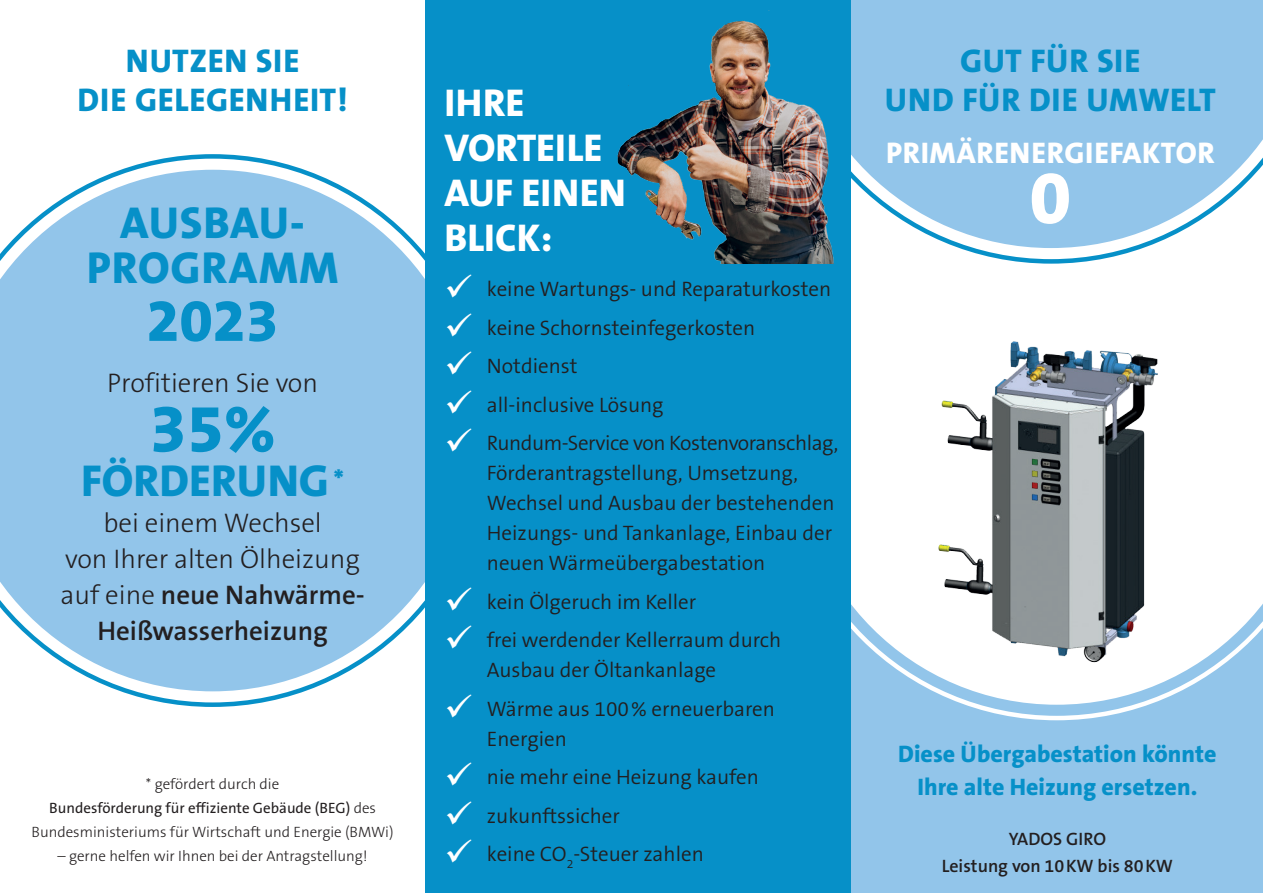
<style>
.page{position:relative;width:1263px;height:893px;background:#fff}
.page>*{position:absolute;margin:0;border:0;box-sizing:border-box;transform-origin:0 0}
.t1{font:800 75px "The Sans B8";color:#fff}
.t2{font:800 67.5px "The Sans B8";color:#0690c8}
.t3{font:800 60px "The Sans B8";color:#0690c8}
.t4{font:800 45px "The Sans B8";letter-spacing:.01em;color:#0690c8}
.t5{font:800 39px/45px "The Sans B8";color:#fff}
.t6{font:800 33px/39px "The Sans B8";letter-spacing:.02em;color:#0690c8;text-align:center}
.t7{font:800 30px "The Sans B8";letter-spacing:.02em;color:#fff}
.t8{font:300 27px/36px "The Sans B3";color:#231f20;text-align:center}
.t9{font:600 27px/36px "The Sans B6";color:#231f20;text-align:center}
.t10{font:800 24px/33px "The Sans B8";color:#0690c8;text-align:center}
.t11{font:300 21px/30px "The Sans B4";color:#231f20}
.t12{font:600 18px/27px "The Sans B6";color:#231f20;text-align:center}
.t13{font:300 15px "The Sans B3";color:#231f20}
.t14{font:15px "The Sans B5 Plain";color:#231f20}
.s1{color:#fff}
.s2{font-family:"The Sans B3";font-weight:300}
</style>
<div class="page">
<div style="left:850px;top:467px;width:413px;height:426px;background:#92c5ea"></div>
<svg style="left:850px;top:264px;width:413px;height:456px"></svg>
<svg style="left:120px;top:154px;width:185px;height:553px"></svg>
<svg style="left:0;top:170px;width:425px;height:521px;background:#9ccaeb"></svg>
<svg style="left:850px;top:248px;width:293px;height:16px"></svg>
<svg style="left:850px;top:0;width:413px;height:248px;background:#9bcaeb"></svg>
<img style="left:926px;top:327px;width:261px;height:349px">
<div style="left:425px;top:0;width:425px;height:893px;background:#0690c8"></div>
<img style="left:617px;top:20px;width:217px;height:244px">
<h3 class="t6" style="left:78px;top:42px;width:272px">NUTZEN SIE<br>DIE GELEGENHEIT!</h3>
<h3 class="t6" style="left:885px;top:42px;width:333px">GUT FÜR SIE<br>UND FÜR DIE UMWELT</h3>
<h3 class="t7" style="left:886px;top:137px;width:330px">PRIMÄRENERGIEFAKTOR</h3>
<h3 class="t5" style="left:444px;top:81px;width:183px">IHRE<br>VORTEILE<br>AUF EINEN<br>BLICK:</h3>
<p class="t11" style="left:444px;top:275px;width:388px"><span class="s1">✓</span> keine Wartungs- und Reparaturkosten</p>
<p class="t11" style="left:444px;top:313px;width:312px"><span class="s1">✓</span> keine Schornsteinfegerkosten</p>
<p class="t11" style="left:444px;top:352px;width:135px"><span class="s1">✓</span> Notdienst</p>
<p class="t11" style="left:444px;top:390px;width:221px"><span class="s1">✓</span> all-inclusive Lösung</p>
<p class="t11" style="left:487px;top:429px;width:353px;text-indent:-43px"><span class="s1">✓</span> Rundum-Service von Kostenvoranschlag, Förderantragstellung, Umsetzung, Wechsel und Ausbau der bestehenden Heizungs- und Tankanlage, Einbau der neuen Wärmeübergabestation</p>
<p class="t11" style="left:444px;top:587px;width:253px"><span class="s1">✓</span> kein Ölgeruch im Keller</p>
<p class="t11" style="left:487px;top:626px;width:296px;text-indent:-43px"><span class="s1">✓</span> frei werdender Kellerraum durch<br>Ausbau der Öltankanlage</p>
<p class="t11" style="left:487px;top:694px;width:289px;text-indent:-43px"><span class="s1">✓</span> Wärme aus 100% erneuerbaren<br>Energien</p>
<p class="t11" style="left:444px;top:763px;width:316px"><span class="s1">✓</span> nie mehr eine Heizung kaufen</p>
<p class="t11" style="left:444px;top:801px;width:177px"><span class="s1">✓</span> zukunftssicher</p>
<p class="t11" style="left:444px;top:840px;width:261px"><span class="s1">✓</span> keine CO<sub>2</sub>-Steuer zahlen</p>
<h1 class="t1" style="left:1030px;top:158px;width:43px">0</h1>
<h3 class="t4" style="left:120px;top:199px;width:186px">AUSBAU-</h3>
<h3 class="t4" style="left:87px;top:244px;width:253px">PROGRAMM</h3>
<h3 class="t3" style="left:147px;top:289px;width:134px">2023</h3>
<p class="t8" style="left:107px;top:366px;width:212px">Profitieren Sie von</p>
<h2 class="t2" style="left:150px;top:393px;width:128px">35%</h2>
<h3 class="t4" style="left:81px;top:457px;width:265px">FÖRDERUNG <sup>*</sup></h3>
<p class="t8" style="left:65px;top:506px;width:296px">bei einem Wechsel<br>von Ihrer alten Ölheizung</p>
<p class="t9" style="left:60px;top:578px;width:306px"><span class="s2">auf eine</span> neue Nahwärme-<br>Heißwasserheizung</p>
<p class="t10" style="left:898px;top:738px;width:320px">Diese Übergabestation könnte<br>Ihre alte Heizung ersetzen.</p>
<p class="t12" style="left:942px;top:826px;width:233px">YADOS GIRO<br>Leistung von 10KW bis 80KW</p>
<p class="t13" style="left:146px;top:776px;width:135px">* gefördert durch die</p>
<p class="t14" style="left:49px;top:800px;width:328px">Bundesförderung für effiziente Gebäude (BEG) <span class="s2">des</span></p>
<p class="t13" style="left:32px;top:824px;width:364px">Bundesministeriums für Wirtschaft und Energie (BMWi)</p>
<p class="t13" style="left:58px;top:848px;width:312px">– gerne helfen wir Ihnen bei der Antragstellung!</p>
</div>
